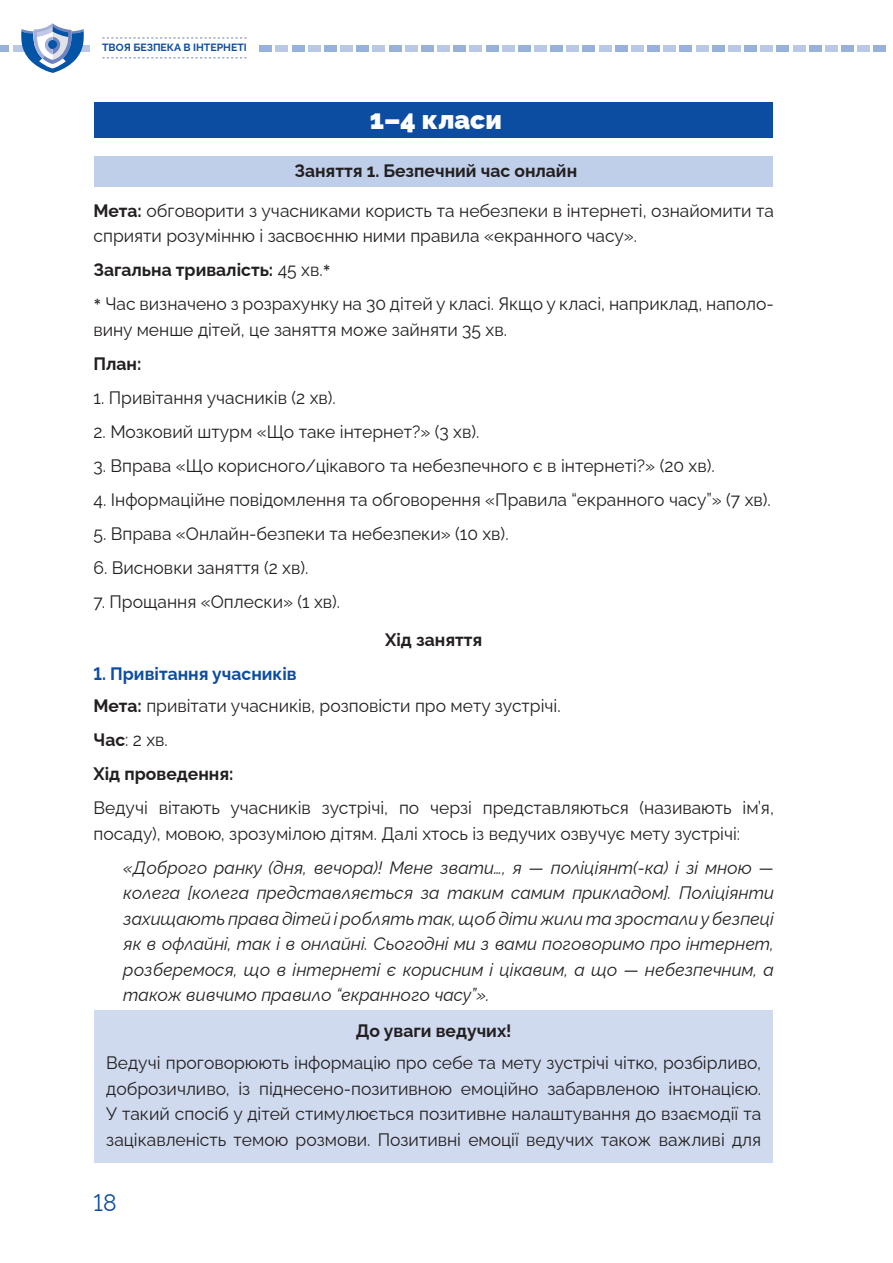
<style>
.page{position:relative;width:893px;height:1263px;background:#fff}
.page>*{position:absolute;margin:0;border:0;box-sizing:border-box;transform-origin:0 0}
.t1{font:900 27px "Raleway";color:#fff}
.t2{font:24px "Raleway";color:#0d4da1;scale:.95 1}
.t3{font:18px/25.5px "Raleway";color:#231f20}
.t4{font:italic 18px/25.5px "Raleway";color:#231f20;text-align:justify}
.t5{font:700 18px/34px "Raleway";color:#231f20}
.t6{font:700 10.5px "Raleway";color:#0d4da1}
.s1{font-weight:700}
.s2{font-family:"Calibri";font-size:16.5px}
.s3{font-weight:700;color:#0d4da1}
.s4{font-weight:400}
</style>
<div class="page">
<div style="left:0;top:45px;width:9px;height:7px;background:#96b1dc"></div>
<div style="left:13px;top:45px;width:13px;height:7px;background:#b8c8e6"></div>
<div style="left:77px;top:45px;width:13px;height:7px;background:#b8c8e6"></div>
<svg style="left:21px;top:23px;width:63px;height:50px"></svg>
<div style="left:259px;top:45px;width:13px;height:7px;background:#96b1dc"></div>
<div style="left:276px;top:45px;width:12px;height:7px;background:#b8c8e6"></div>
<div style="left:292px;top:45px;width:12px;height:7px;background:#96b1dc"></div>
<div style="left:308px;top:45px;width:13px;height:7px;background:#b8c8e6"></div>
<div style="left:324px;top:45px;width:13px;height:7px;background:#96b1dc"></div>
<div style="left:340px;top:45px;width:13px;height:7px;background:#b8c8e6"></div>
<div style="left:356px;top:45px;width:13px;height:7px;background:#96b1dc"></div>
<div style="left:372px;top:45px;width:13px;height:7px;background:#b8c8e6"></div>
<div style="left:389px;top:45px;width:12px;height:7px;background:#96b1dc"></div>
<div style="left:405px;top:45px;width:13px;height:7px;background:#b8c8e6"></div>
<div style="left:421px;top:45px;width:13px;height:7px;background:#96b1dc"></div>
<div style="left:437px;top:45px;width:13px;height:7px;background:#b8c8e6"></div>
<div style="left:453px;top:45px;width:13px;height:7px;background:#96b1dc"></div>
<div style="left:469px;top:45px;width:13px;height:7px;background:#b8c8e6"></div>
<div style="left:486px;top:45px;width:12px;height:7px;background:#96b1dc"></div>
<div style="left:502px;top:45px;width:12px;height:7px;background:#b8c8e6"></div>
<div style="left:518px;top:45px;width:13px;height:7px;background:#96b1dc"></div>
<div style="left:534px;top:45px;width:13px;height:7px;background:#b8c8e6"></div>
<div style="left:550px;top:45px;width:13px;height:7px;background:#96b1dc"></div>
<div style="left:566px;top:45px;width:13px;height:7px;background:#b8c8e6"></div>
<div style="left:583px;top:45px;width:12px;height:7px;background:#96b1dc"></div>
<div style="left:599px;top:45px;width:12px;height:7px;background:#b8c8e6"></div>
<div style="left:615px;top:45px;width:13px;height:7px;background:#96b1dc"></div>
<div style="left:631px;top:45px;width:13px;height:7px;background:#b8c8e6"></div>
<div style="left:647px;top:45px;width:13px;height:7px;background:#96b1dc"></div>
<div style="left:663px;top:45px;width:13px;height:7px;background:#b8c8e6"></div>
<div style="left:679px;top:45px;width:13px;height:7px;background:#96b1dc"></div>
<div style="left:696px;top:45px;width:12px;height:7px;background:#b8c8e6"></div>
<div style="left:712px;top:45px;width:13px;height:7px;background:#96b1dc"></div>
<div style="left:728px;top:45px;width:13px;height:7px;background:#b8c8e6"></div>
<div style="left:744px;top:45px;width:13px;height:7px;background:#96b1dc"></div>
<div style="left:760px;top:45px;width:13px;height:7px;background:#b8c8e6"></div>
<div style="left:776px;top:45px;width:13px;height:7px;background:#96b1dc"></div>
<div style="left:793px;top:45px;width:12px;height:7px;background:#b8c8e6"></div>
<div style="left:809px;top:45px;width:12px;height:7px;background:#96b1dc"></div>
<div style="left:825px;top:45px;width:13px;height:7px;background:#b8c8e6"></div>
<div style="left:841px;top:45px;width:13px;height:7px;background:#96b1dc"></div>
<div style="left:857px;top:45px;width:13px;height:7px;background:#b8c8e6"></div>
<div style="left:873px;top:45px;width:13px;height:7px;background:#96b1dc"></div>
<svg style="left:102px;top:57px;width:145px;height:1px"></svg>
<svg style="left:102px;top:37px;width:145px;height:2px"></svg>
<div style="left:94px;top:103px;width:679px;height:35px;background:#0d4da1"></div>
<div style="left:94px;top:156px;width:679px;height:31px;background:#bfcee9"></div>
<div style="left:94px;top:1010px;width:679px;height:42px;background:#cfdaee"></div>
<div style="left:94px;top:1044px;width:679px;height:119px;background:#cfdaee"></div>
<p class="t6" style="left:102px;top:40px;width:146px">ТВОЯ БЕЗПЕКА В ІНТЕРНЕТІ</p>
<h1 class="t1" style="left:370px;top:99px;width:133px">1–4 класи</h1>
<p class="t3" style="left:94px;top:149px;width:682px;line-height:39.5px;text-align:center"><span class="s1">Заняття 1. Безпечний час онлайн<br>Мета:</span> обговорити з учасниками користь та небезпеки в інтернеті, ознайомити та</p>
<p class="t3" style="left:94px;top:217px;width:682px;line-height:34px">сприяти розумінню і засвоєнню ними правила «екранного часу».<br><span class="s1">Загальна тривалість:</span> 45 хв.<span class="s2">*<br>*</span> Час визначено з розрахунку на 30 дітей у класі. Якщо у класі, наприклад, наполо-</p>
<p class="t3" style="left:94px;top:315px;width:415px">вину менше дітей, це заняття може зайняти 35 хв.</p>
<p class="t5" style="left:94px;top:345px;width:49px">План:</p>
<p class="t3" style="left:94px;top:383px;width:244px">1. Привітання учасників (2 хв).</p>
<p class="t3" style="left:94px;top:417px;width:387px">2. Мозковий штурм «Що таке інтернет?» (3 хв).</p>
<p class="t3" style="left:94px;top:451px;width:623px">3. Вправа «Що корисного/цікавого та небезпечного є в інтернеті?» (20 хв).</p>
<p class="t3" style="left:94px;top:485px;width:679px">4. Інформаційне повідомлення та обговорення «Правила “екранного часу”» (7 хв).</p>
<p class="t3" style="left:94px;top:519px;width:417px">5. Вправа «Онлайн-безпеки та небезпеки» (10 хв).</p>
<p class="t3" style="left:94px;top:553px;width:216px">6. Висновки заняття (2 хв).</p>
<p class="t3" style="left:94px;top:587px;width:248px">7. Прощання «Оплески» (1 хв).</p>
<p class="t5" style="left:385px;top:621px;width:99px">Хід заняття</p>
<p class="t3" style="left:94px;top:656px;width:469px;line-height:32.2px"><span class="s3">1. Привітання учасників<br></span><span class="s1">Мета:</span> привітати учасників, розповісти про мету зустрічі.</p>
<p class="t5" style="left:94px;top:721px;width:141px">Час<span class="s4">: 2 хв.<br></span>Хід проведення:</p>
<p class="t3" style="left:94px;top:793px;width:682px">Ведучі вітають учасників зустрічі, по черзі представляються (називають ім’я, посаду), мовою, зрозумілою дітям. Далі хтось із ведучих озвучує мету зустрічі:</p>
<p class="t4" style="left:123px;top:853px;width:652px">«Доброго ранку (дня, вечора)! Мене звати…, я — поліціянт(-ка) і зі мною — колега [колега представляється за таким самим прикладом]. Поліціянти захищають права дітей і роблять так, щоб діти жили та зростали у безпеці як в офлайні, так і в онлайні. Сьогодні ми з вами поговоримо про інтернет, розберемося, що в інтернеті є корисним і цікавим, а що — небезпечним, а також вивчимо правило “екранного часу”».</p>
<p class="t5" style="left:356px;top:1012px;width:157px">До уваги ведучих!</p>
<p class="t3" style="left:106px;top:1048px;width:656px;text-align:justify">Ведучі проговорюють інформацію про себе та мету зустрічі чітко, розбірливо, доброзичливо, із піднесено-позитивною емоційно забарвленою інтонацією.<br>У такий спосіб у дітей стимулюється позитивне налаштування до взаємодії та зацікавленість темою розмови. Позитивні емоції ведучих також важливі для</p>
<h2 class="t2" style="left:94px;top:1184px;width:26px">18</h2>
</div>
